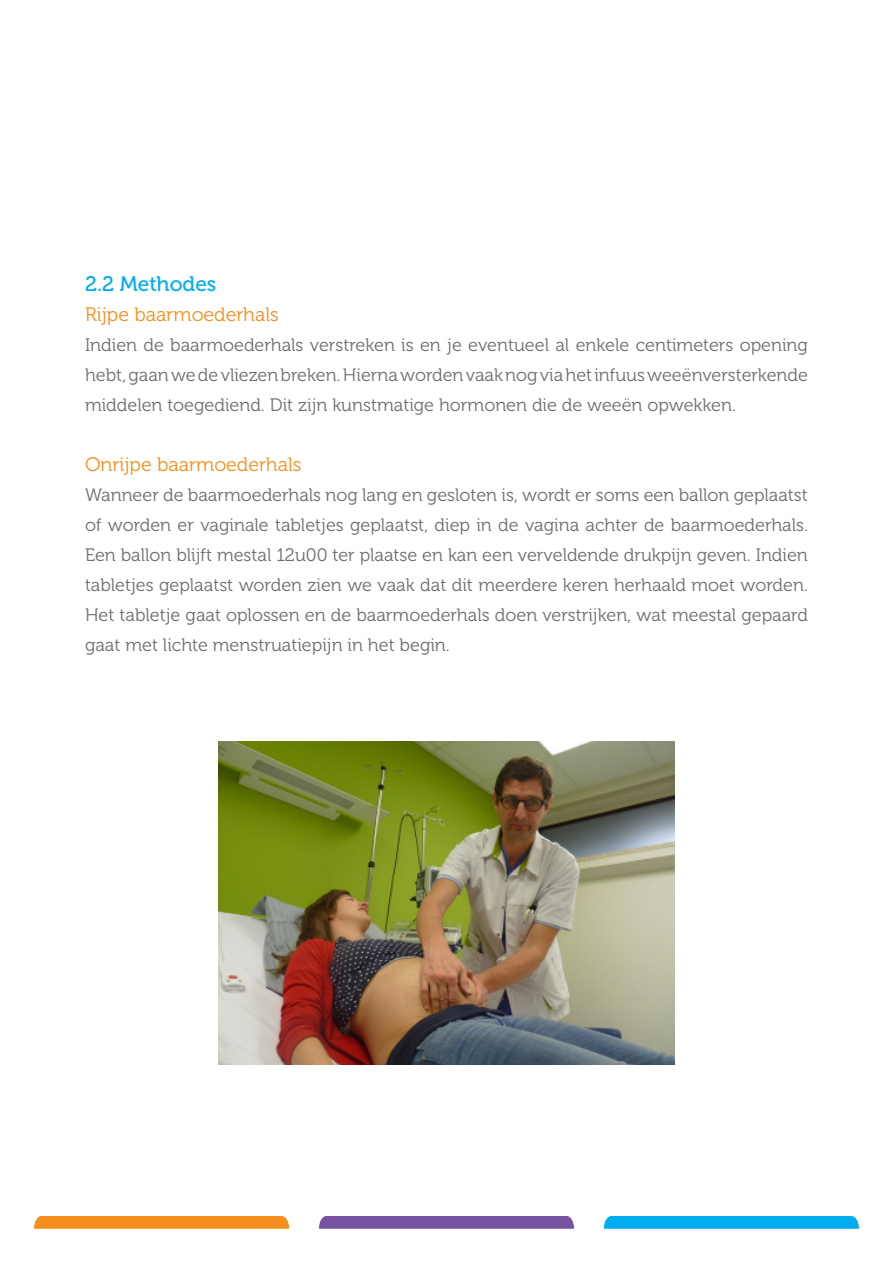
<style>
.page{position:relative;width:893px;height:1263px;background:#fff}
.page>*{position:absolute;margin:0;border:0;box-sizing:border-box;transform-origin:0 0}
.t1{font:21px "Museo 500";color:#00aeef}
.t2{font:19.5px "Museo 300";color:#f68e1e}
.t3{font:18px/30px "Museo 300";color:#6c6d70}
</style>
<div class="page">
<svg style="left:604px;top:1216px;width:255px;height:13px;background:#07b0ef"></svg>
<svg style="left:34px;top:1216px;width:255px;height:13px;background:#f69124"></svg>
<svg style="left:319px;top:1216px;width:255px;height:13px;background:#7c58a4"></svg>
<img style="left:219px;top:741px;width:455px;height:323px">
<p class="t1" style="left:85px;top:272px;width:133px">2.2 Methodes</p>
<p class="t2" style="left:85px;top:304px;width:195px">Rijpe baarmoederhals</p>
<p class="t3" style="left:85px;top:330px;width:724px">Indien de baarmoederhals verstreken is en je eventueel al enkele centimeters opening</p>
<p class="t3" style="left:85px;top:360px;width:724px">hebt, gaan we de vliezen breken. Hierna worden vaak nog via het infuus weeënversterkende middelen toegediend. Dit zijn kunstmatige hormonen die de weeën opwekken.</p>
<p class="t2" style="left:85px;top:454px;width:218px">Onrijpe baarmoederhals</p>
<p class="t3" style="left:85px;top:480px;width:724px;text-align:justify">Wanneer de baarmoederhals nog lang en gesloten is, wordt er soms een ballon geplaatst of worden er vaginale tabletjes geplaatst, diep in de vagina achter de baarmoederhals.<br>Een ballon blijft mestal 12u00 ter plaatse en kan een verveldende drukpijn geven. Indien tabletjes geplaatst worden zien we vaak dat dit meerdere keren herhaald moet worden.<br>Het tabletje gaat oplossen en de baarmoederhals doen verstrijken, wat meestal gepaard gaat met lichte menstruatiepijn in het begin.</p>
</div>
